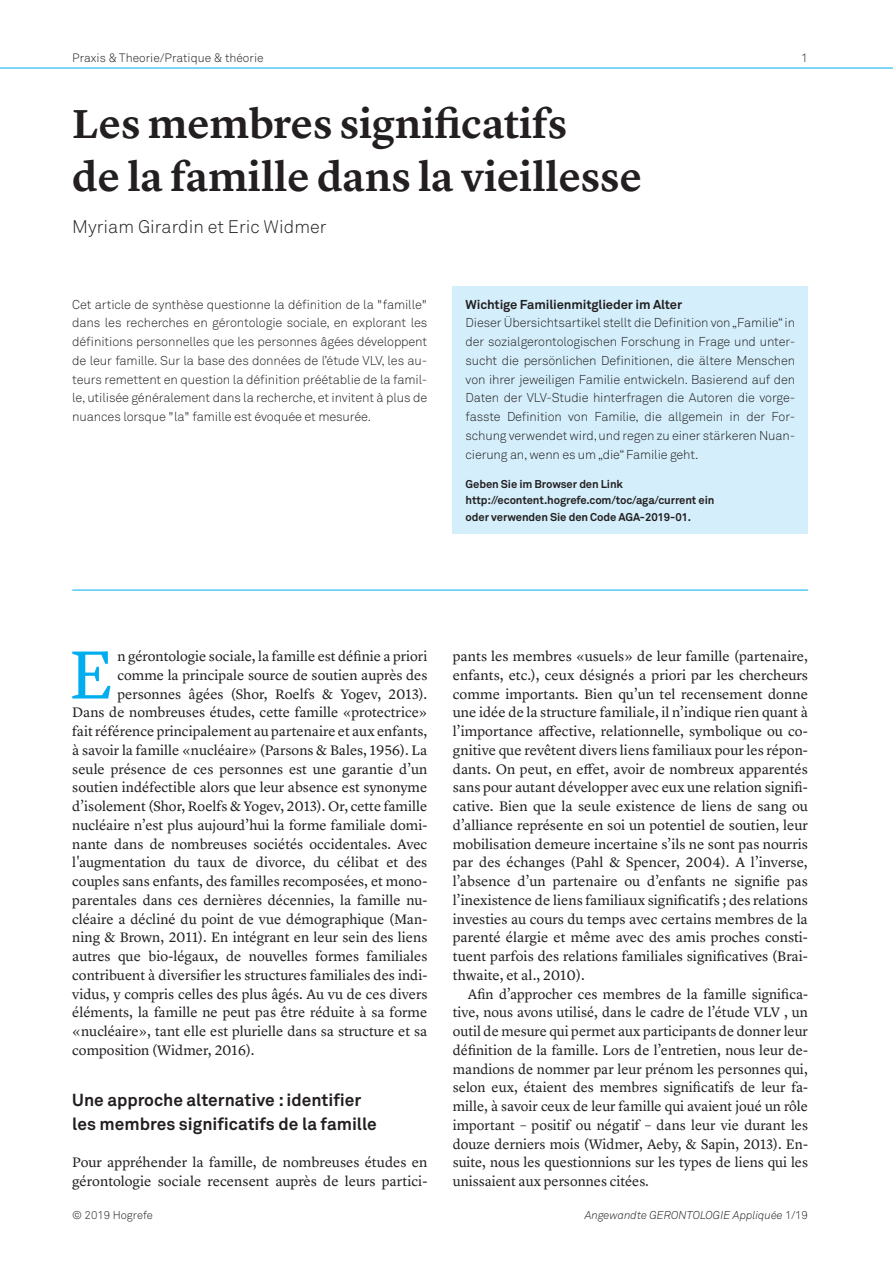
<style>
.page{position:relative;width:893px;height:1263px;background:#fff}
.page>*{position:absolute;margin:0;border:0;box-sizing:border-box;transform-origin:0 0}
.grundschrift-initial{font:70.8px "Lyon Text";color:#00aeef}
.titel{font:600 42px/52.5px "Lyon Text";color:#231f20}
.autoren{font:300 18px "Akkurat Pro";color:#231f20}
.ue1-zweizeilig{font:700 17.25px/23.2px "Akkurat Pro";color:#231f20}
.grundschrift-initial-2{font:14.25px "Lyon Text";color:#231f20}
.grundschrift-stumpf{font:14.25px/18.8px "Lyon Text";color:#231f20}
.grundschrift-einzug{font:14.25px/18.8px "Lyon Text";color:#231f20;text-align:justify}
.lead{font:300 12.75px/18.8px "Akkurat Pro";letter-spacing:-.01em;color:#231f20;text-align:justify}
.lead-2{font:700 12.75px "Akkurat Pro";letter-spacing:-.01em;color:#231f20}
.kolumne{font:300 12px "Akkurat Pro";color:#231f20}
.code{font:700 11.25px/16.5px "Akkurat Pro";letter-spacing:-.01em;color:#231f20}
.t1{font:italic 300 11.25px "Akkurat Pro";color:#231f20}
.t2{font:300 11.25px "Akkurat Pro";color:#231f20}
.s1{font-style:normal}
</style>
<div class="page">
<hr style="left:0;top:68px;width:893px;height:1px;background:#00aeef">
<hr style="left:72px;top:590px;width:736px;height:1px;background:#00aeef">
<div style="left:453px;top:286px;width:355px;height:248px;background:#d4effb"></div>
<p class="kolumne" style="left:72px;top:51px;width:193px">Praxis &amp; Theorie/Pratique &amp; théorie</p>
<p class="kolumne" style="left:801px;top:51px;width:8px">1</p>
<p class="titel" style="left:72px;top:95px;width:571px">Les membres significatifs<br>de la famille dans la vieillesse</p>
<p class="autoren" style="left:72px;top:216px;width:256px">Myriam Girardin et Eric Widmer</p>
<p class="lead" style="left:72px;top:295px;width:357px">Cet article de synthèse questionne la définition de la "famille" dans les recherches en gérontologie sociale, en explorant les définitions personnelles que les personnes âgées développent de leur famille. Sur la base des données de l’étude VLV, les au&shy;teurs remettent en question la définition préétablie de la famil&shy;le, utilisée généralement dans la recherche, et invitent à plus de nuances lorsque "la" famille est évoquée et mesurée.</p>
<p class="lead-2" style="left:466px;top:296px;width:218px">Wichtige Familienmitglieder im Alter</p>
<p class="lead" style="left:466px;top:314px;width:331px">Dieser Übersichtsartikel stellt die Definition von „Familie“ in der sozialgerontologischen Forschung in Frage und unter&shy;sucht die persönlichen Definitionen, die ältere Menschen von ihrer jeweiligen Familie entwickeln. Basierend auf den Daten der VLV-Studie hinterfragen die Autoren die vorge&shy;fasste Definition von Familie, die allgemein in der For&shy;schung verwendet wird, und regen zu einer stärkeren Nuan&shy;cierung an, wenn es um „die“ Familie geht.</p>
<p class="code" style="left:466px;top:476px;width:250px">Geben Sie im Browser den Link http://econtent.hogrefe.com/toc/aga/current ein oder verwenden Sie den Code AGA-2019-01.</p>
<p class="grundschrift-initial" style="left:69px;top:621px;width:47px">E</p>
<p class="grundschrift-initial-2" style="left:117px;top:645px;width:311px">n gérontologie sociale, la famille est définie a priori</p>
<p class="grundschrift-initial-2" style="left:117px;top:664px;width:311px">comme la principale source de soutien auprès des</p>
<p class="grundschrift-initial-2" style="left:117px;top:683px;width:311px">personnes âgées (Shor, Roelfs &amp; Yogev, 2013).</p>
<p class="grundschrift-initial-2" style="left:72px;top:702px;width:357px">Dans de nombreuses études, cette famille «protectrice»</p>
<p class="grundschrift-initial-2" style="left:72px;top:720px;width:357px">fait référence principalement au partenaire et aux enfants,</p>
<p class="grundschrift-initial-2" style="left:72px;top:739px;width:357px">à savoir la famille «nucléaire» (Parsons &amp; Bales, 1956). La</p>
<p class="grundschrift-initial-2" style="left:72px;top:758px;width:357px">seule présence de ces personnes est une garantie d’un</p>
<p class="grundschrift-initial-2" style="left:72px;top:777px;width:357px">soutien indéfectible alors que leur absence est synonyme</p>
<p class="grundschrift-initial-2" style="left:72px;top:795px;width:357px">d’isolement (Shor, Roelfs &amp; Yogev, 2013). Or, cette famille</p>
<p class="grundschrift-initial-2" style="left:72px;top:814px;width:357px">nucléaire n’est plus aujourd’hui la forme familiale domi-</p>
<p class="grundschrift-initial-2" style="left:72px;top:833px;width:357px">nante dans de nombreuses sociétés occidentales. Avec</p>
<p class="grundschrift-initial-2" style="left:72px;top:852px;width:357px">l'augmentation du taux de divorce, du célibat et des</p>
<p class="grundschrift-initial-2" style="left:72px;top:870px;width:357px">couples sans enfants, des familles recomposées, et mono-</p>
<p class="grundschrift-initial-2" style="left:72px;top:889px;width:357px">parentales dans ces dernières décennies, la famille nu-</p>
<p class="grundschrift-initial-2" style="left:72px;top:908px;width:357px">cléaire a décliné du point de vue démographique (Man-</p>
<p class="grundschrift-initial-2" style="left:72px;top:927px;width:357px">ning &amp; Brown, 2011). En intégrant en leur sein des liens</p>
<p class="grundschrift-initial-2" style="left:72px;top:945px;width:357px">autres que bio-légaux, de nouvelles formes familiales</p>
<p class="grundschrift-initial-2" style="left:72px;top:964px;width:357px">contribuent à diversifier les structures familiales des indi-</p>
<p class="grundschrift-initial-2" style="left:72px;top:983px;width:357px">vidus, y compris celles des plus âgés. Au vu de ces divers</p>
<p class="grundschrift-initial-2" style="left:72px;top:1002px;width:357px">éléments, la famille ne peut pas être réduite à sa forme</p>
<p class="grundschrift-initial-2" style="left:72px;top:1020px;width:356px">«nucléaire», tant elle est plurielle dans sa structure et sa</p>
<p class="grundschrift-initial-2" style="left:72px;top:1039px;width:184px">composition (Widmer, 2016).</p>
<p class="ue1-zweizeilig" style="left:72px;top:1088px;width:306px">Une approche alternative : identifier les membres significatifs de la famille</p>
<p class="grundschrift-stumpf" style="left:72px;top:1152px;width:357px">Pour appréhender la famille, de nombreuses études en gérontologie sociale recensent auprès de leurs partici-</p>
<p class="grundschrift-stumpf" style="left:453px;top:646px;width:357px;text-align:justify">pants les membres «usuels» de leur famille (partenaire, enfants, etc.), ceux désignés a priori par les chercheurs comme importants. Bien qu’un tel recensement donne une idée de la structure familiale, il n’indique rien quant à l’importance affective, relationnelle, symbolique ou co&shy;gnitive que revêtent divers liens familiaux pour les répon&shy;dants. On peut, en effet, avoir de nombreux apparentés sans pour autant développer avec eux une relation signifi&shy;cative. Bien que la seule existence de liens de sang ou d’alliance représente en soi un potentiel de soutien, leur mobilisation demeure incertaine s’ils ne sont pas nourris par des échanges (Pahl &amp; Spencer, 2004). A l’inverse, l’absence d’un partenaire ou d’enfants ne signifie pas l’inexistence de liens familiaux significatifs ; des relations investies au cours du temps avec certains membres de la parenté élargie et même avec des amis proches consti&shy;tuent parfois des relations familiales significatives (Brai&shy;thwaite, et al., 2010).</p>
<p class="grundschrift-einzug" style="left:453px;top:983px;width:357px;text-indent:15px">Afin d’approcher ces membres de la famille significa&shy;tive, nous avons utilisé, dans le cadre de l’étude VLV , un outil de mesure qui permet aux participants de donner leur définition de la famille. Lors de l’entretien, nous leur de&shy;mandions de nommer par leur prénom les personnes qui, selon eux, étaient des membres significatifs de leur fa&shy;mille, à savoir ceux de leur famille qui avaient joué un rôle important – positif ou négatif – dans leur vie durant les douze derniers mois (Widmer, Aeby, &amp; Sapin, 2013). En&shy;suite, nous les questionnions sur les types de liens qui les unissaient aux personnes citées.</p>
<p class="t2" style="left:72px;top:1208px;width:82px">© 2019 Hogrefe</p>
<p class="t1" style="left:585px;top:1208px;width:225px">Angewandte GERONTOLOGIE Appliquée <span class="s1">1/19</span></p>
</div>
